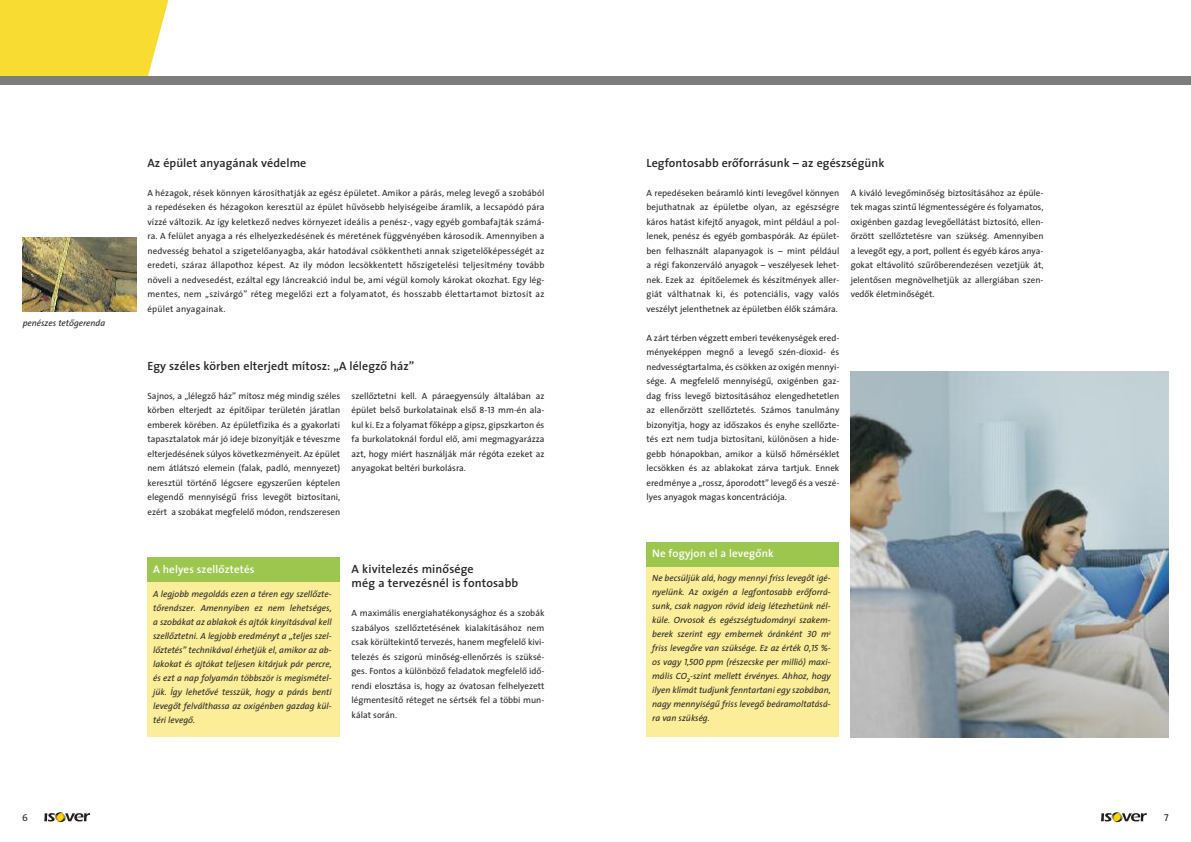
<style>
.page{position:relative;width:1191px;height:842px;background:#fff}
.page>*{position:absolute;margin:0;border:0;box-sizing:border-box;transform-origin:0 0}
.t1{font:12px/14.5px "The Sans Semi Bold Plain H";letter-spacing:.005em;color:#272627}
.t2{font:11px "The Sans Semi Bold Plain H";letter-spacing:.01em;color:#fff}
.t3{font:10px "The Sans Caps H";color:#272627}
.t4{font:9px/14.5px "The Sans Plain H";color:#272627;text-align:justify}
.t5{font:9px/14px "The Sans Italic H";color:#272627;text-align:justify}
.s1{font-family:"The Sans Caps H"}
.s2{font-family:"The Sans Caps Italic H"}
</style>
<div class="page">
<svg style="left:1101px;top:812px;width:45px;height:10px"></svg>
<svg style="left:44px;top:812px;width:46px;height:10px"></svg>
<img style="left:23px;top:238px;width:113px;height:74px">
<img style="left:850px;top:371px;width:318px;height:366px">
<div style="left:646px;top:566px;width:193px;height:171px;background:#fced98"></div>
<div style="left:646px;top:542px;width:193px;height:25px;background:#9dc64e"></div>
<div style="left:147px;top:582px;width:193px;height:155px;background:#fced98"></div>
<div style="left:147px;top:557px;width:193px;height:25px;background:#9dc64e"></div>
<svg style="left:0;top:0;width:171px;height:77px;background:#f7dd40"></svg>
<div style="left:0;top:77px;width:1191px;height:8px;background:#7d7d7d"></div>
<p class="t5" style="left:23px;top:317px;width:84px">penészes tetôgerenda</p>
<h1 class="t1" style="left:147px;top:156px;width:160px">Az épület anyagának védelme</h1>
<p class="t4" style="left:147px;top:186px;width:398px">A hézagok, rések könnyen károsíthatják az egész épületet. Amikor a párás, meleg levegô a szobából a repedéseken és hézagokon keresztül az épület hûvösebb helyiségeibe áramlik, a lecsapódó pára vízzé változik. Az így keletkezô nedves környezet ideális a penész-, vagy egyéb gombafajták számá&shy;ra. A felület anyaga a rés elhelyezkedésének és méretének függvényében károsodik. Amennyiben a nedvesség behatol a szigetelôanyagba, akár hatodával csökkentheti annak szigetelôképességét az eredeti, száraz állapothoz képest. Az ily módon lecsökkentett hôszigetelési teljesítmény tovább növeli a nedvesedést, ezáltal egy láncreakció indul be, ami végül komoly károkat okozhat. Egy lég&shy;mentes, nem „szivárgó” réteg megelôzi ezt a folyamatot, és hosszabb élettartamot biztosít az épület anyagainak.</p>
<h1 class="t1" style="left:147px;top:359px;width:268px">Egy széles körben elterjedt mítosz: „A lélegzô ház”</h1>
<p class="t4" style="left:147px;top:389px;width:194px">Sajnos, a „lélegzô ház” mítosz még mindig széles körben elterjedt az építôipar területén járatlan emberek körében. Az épületfizika és a gyakorlati tapasztalatok már jó ideje bizonyítják e téveszme elterjedésének súlyos következményeit. Az épület nem átlátszó elemein (falak, padló, mennyezet) keresztül történô légcsere egyszerûen képtelen elegendô mennyiségû friss levegôt biztosítani, ezért a szobákat megfelelô módon, rendszeresen</p>
<p class="t4" style="left:351px;top:389px;width:194px">szellôztetni kell. A páraegyensúly általában az épület belsô burkolatainak elsô <span class="s1">8-13</span> mm-én ala&shy;kul ki. Ez a folyamat fôképp a gipsz, gipszkarton és fa burkolatoknál fordul elô, ami megmagyarázza azt, hogy miért használják már régóta ezeket az anyagokat beltéri burkolásra.</p>
<p class="t2" style="left:153px;top:565px;width:103px">A helyes szellôztetés</p>
<p class="t5" style="left:153px;top:588px;width:180px">A legjobb megoldás ezen a téren egy szellôzte&shy;tôrendszer. Amennyiben ez nem lehetséges, a szobákat az ablakok és ajtók kinyitásával kell szellôztetni. A legjobb eredményt a „teljes szel&shy;lôztetés” technikával érhetjük el, amikor az ab&shy;lakokat és ajtókat teljesen kitárjuk pár percre, és ezt a nap folyamán többször is megismétel&shy;jük. Így lehetôvé tesszük, hogy a párás benti levegôt felválthassa az oxigénben gazdag kül&shy;téri levegô.</p>
<h1 class="t1" style="left:351px;top:562px;width:168px">A kivitelezés minôsége<br>még a tervezésnél is fontosabb</h1>
<p class="t4" style="left:351px;top:607px;width:194px">A maximális energiahatékonysághoz és a szobák szabályos szellôztetésének kialakításához nem csak körültekintô tervezés, hanem megfelelô kivi&shy;telezés és szigorú minôség-ellenôrzés is szüksé&shy;ges. Fontos a különbözô feladatok megfelelô idô&shy;rendi elosztása is, hogy az óvatosan felhelyezett légmentesítô réteget ne sértsék fel a többi mun&shy;kálat során.</p>
<h1 class="t1" style="left:646px;top:156px;width:239px">Legfontosabb erôforrásunk – az egészségünk</h1>
<p class="t4" style="left:646px;top:186px;width:194px">A repedéseken beáramló kinti levegôvel könnyen bejuthatnak az épületbe olyan, az egészségre káros hatást kifejtô anyagok, mint például a pol&shy;lenek, penész és egyéb gombaspórák. Az épület&shy;ben felhasznált alapanyagok is – mint például a régi fakonzerváló anyagok – veszélyesek lehet&shy;nek. Ezek az építôelemek és készítmények aller&shy;giát válthatnak ki, és potenciális, vagy valós veszélyt jelenthetnek az épületben élôk számára.</p>
<p class="t4" style="left:646px;top:331px;width:194px">A zárt térben végzett emberi tevékenységek ered&shy;ményeképpen megnô a levegô szén-dioxid- és nedvességtartalma, és csökken az oxigén mennyi&shy;sége. A megfelelô mennyiségû, oxigénben gaz&shy;dag friss levegô biztosításához elengedhetetlen az ellenôrzött szellôztetés. Számos tanulmány bizonyítja, hogy az idôszakos és enyhe szellôzte&shy;tés ezt nem tudja biztosítani, különösen a hide&shy;gebb hónapokban, amikor a külsô hômérséklet lecsökken és az ablakokat zárva tartjuk. Ennek eredménye a „rossz, áporodott” levegô és a veszé&shy;lyes anyagok magas koncentrációja.</p>
<p class="t4" style="left:850px;top:186px;width:194px">A kiváló levegôminôség biztosításához az épüle&shy;tek magas szintû légmentességére és folyamatos, oxigénben gazdag levegôellátást biztosító, ellen&shy;ôrzött szellôztetésre van szükség. Amennyiben a levegôt egy, a port, pollent és egyéb káros anya&shy;gokat eltávolító szûrôberendezésen vezetjük át, jelentôsen megnövelhetjük az allergiában szen&shy;vedôk életminôségét.</p>
<p class="t2" style="left:652px;top:549px;width:123px">Ne fogyjon el a levegônk</p>
<p class="t5" style="left:652px;top:572px;width:180px">Ne becsüljük alá, hogy mennyi friss levegôt igé&shy;nyelünk. Az oxigén a legfontosabb erôforrá&shy;sunk, csak nagyon rövid ideig létezhetünk nél&shy;küle. Orvosok és egészségtudományi szakem&shy;berek szerint egy embernek óránként <span class="s2">30</span> m<sup>3 </sup>friss levegôre van szüksége. Ez az érték <span class="s2">0,15</span> %- os vagy <span class="s2">1,500</span> ppm (részecske per millió) maxi&shy;mális CO<sub>2</sub>-szint mellett érvényes. Ahhoz, hogy ilyen klímát tudjunk fenntartani egy szobában, nagy mennyiségû friss levegô beáramoltatásá&shy;ra van szükség.</p>
<p class="t3" style="left:22px;top:814px;width:7px">6</p>
<p class="t3" style="left:1164px;top:814px;width:6px">7</p>
</div>
